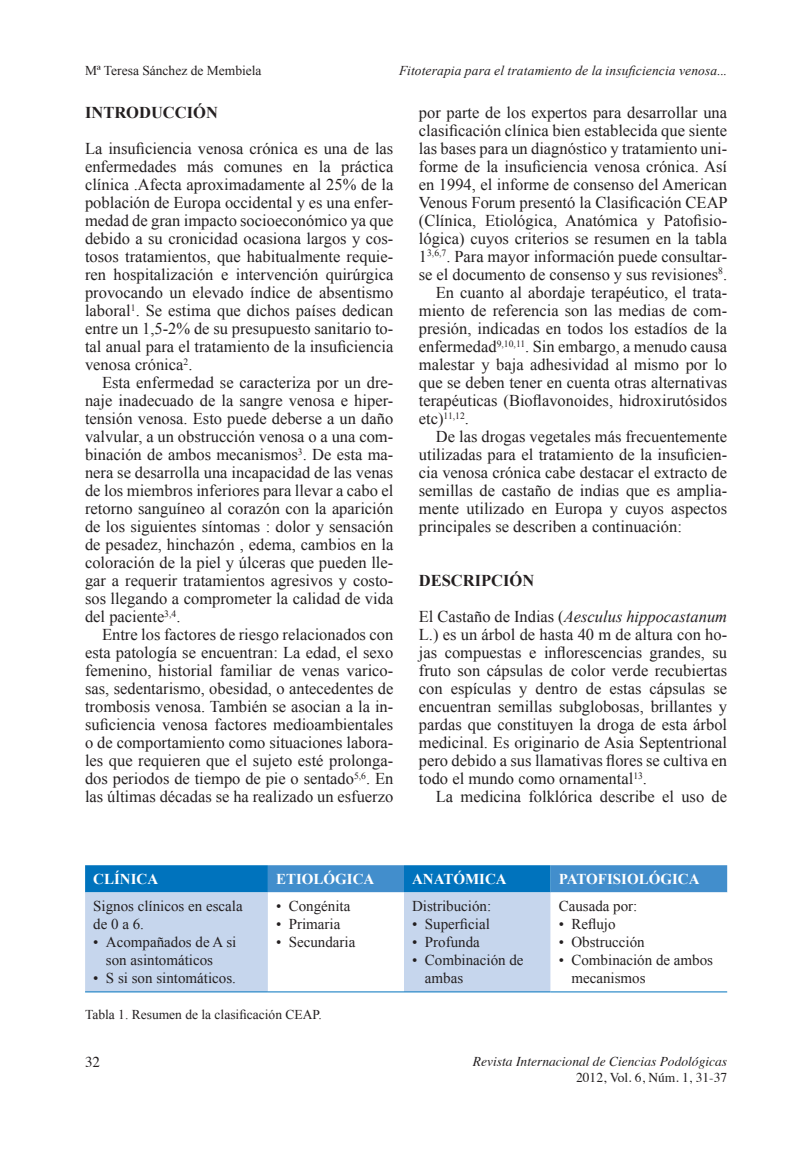
<style>
.page{position:relative;width:808px;height:1149px;background:#fff}
.page>*{position:absolute;margin:0;border:0;box-sizing:border-box;transform-origin:0 0}
.t1{font:16.5px/18px "Times New Roman";color:#231f20;text-align:justify}
.t2{font:italic 16.5px/36px "Times New Roman";color:#231f20}
.t3{font:700 16.5px "Times New Roman";color:#231f20}
.t4{font:15px/18px "Times New Roman";color:#231f20}
.t5{font:700 15px "Times New Roman";color:#fff}
.t6{font:15px "Times";color:#231f20}
.t7{font:13.5px "Times New Roman";color:#231f20}
.t8{font:italic 13.5px "Times New Roman";letter-spacing:.01em;color:#231f20}
.t9{font:italic 13.5px "Times";color:#231f20}
.t10{font:13.5px "Times";color:#231f20}
.s1{font-weight:700;font-style:normal}
.s2{font-style:normal}
</style>
<div class="page">
<svg style="left:85px;top:865px;width:642px;height:27px;background:#2281c4"></svg>
<div style="left:85px;top:892px;width:183px;height:99px;background:#c6d6ed"></div>
<svg style="left:268px;top:892px;width:459px;height:99px"></svg>
<hr style="left:85px;top:991px;width:183px;height:1px;background:#0073bd">
<hr style="left:268px;top:991px;width:136px;height:1px;background:#0073bd">
<hr style="left:404px;top:991px;width:147px;height:1px;background:#0073bd">
<hr style="left:551px;top:991px;width:176px;height:1px;background:#0073bd">
<p class="t7" style="left:85px;top:61px;width:178px">Mª Teresa Sánchez de Membiela</p>
<p class="t8" style="left:399px;top:61px;width:330px">Fitoterapia para el tratamiento de la insuficiencia venosa...</p>
<p class="t3" style="left:85px;top:101px;width:134px">INTRODUCCIÓN</p>
<p class="t1" style="left:85px;top:139px;width:310px">La insuficiencia venosa crónica es una de las enfermedades más comunes en la práctica clínica .Afecta aproximadamente al 25% de la población de Europa occidental y es una enfer&shy;medad de gran impacto socioeconómico ya que debido a su cronicidad ocasiona largos y cos&shy;tosos tratamientos, que habitualmente requie&shy;ren hospitalización e intervención quirúrgica provocando un elevado índice de absentismo laboral<sup>1</sup>. Se estima que dichos países dedican entre un 1,5-2% de su presupuesto sanitario to&shy;tal anual para el tratamiento de la insuficiencia venosa crónica<sup>2</sup>.</p>
<p class="t1" style="left:85px;top:373px;width:310px;text-indent:17px">Esta enfermedad se caracteriza por un dre&shy;naje inadecuado de la sangre venosa e hiper&shy;tensión venosa. Esto puede deberse a un daño valvular, a un obstrucción venosa o a una com&shy;binación de ambos mecanismos<sup>3</sup>. De esta ma&shy;nera se desarrolla una incapacidad de las venas de los miembros inferiores para llevar a cabo el retorno sanguíneo al corazón con la aparición de los siguientes síntomas : dolor y sensación de pesadez, hinchazón , edema, cambios en la coloración de la piel y úlceras que pueden lle&shy;gar a requerir tratamientos agresivos y costo&shy;sos llegando a comprometer la calidad de vida del paciente<sup>3,4</sup>.</p>
<p class="t1" style="left:85px;top:625px;width:310px;text-indent:17px">Entre los factores de riesgo relacionados con esta patología se encuentran: La edad, el sexo femenino, historial familiar de venas varico&shy;sas, sedentarismo, obesidad, o antecedentes de trombosis venosa. También se asocian a la in&shy;suficiencia venosa factores medioambientales o de comportamiento como situaciones labora&shy;les que requieren que el sujeto esté prolonga&shy;dos periodos de tiempo de pie o sentado<sup>5,6</sup>. En las últimas décadas se ha realizado un esfuerzo</p>
<p class="t1" style="left:419px;top:103px;width:310px">por parte de los expertos para desarrollar una</p>
<p class="t1" style="left:419px;top:121px;width:310px">clasificación clínica bien establecida que siente</p>
<p class="t1" style="left:419px;top:139px;width:310px">las bases para un diagnóstico y tratamiento uni-</p>
<p class="t1" style="left:419px;top:157px;width:310px">forme de la insuficiencia venosa crónica. Así</p>
<p class="t1" style="left:419px;top:175px;width:310px">en 1994, el informe de consenso del American</p>
<p class="t1" style="left:419px;top:193px;width:310px">Venous Forum presentó la Clasificación CEAP</p>
<p class="t1" style="left:419px;top:211px;width:310px">(Clínica, Etiológica, Anatómica y Patofisio-</p>
<p class="t1" style="left:419px;top:229px;width:310px">lógica) cuyos criterios se resumen en la tabla</p>
<p class="t1" style="left:419px;top:247px;width:310px">1<sup>3,6,7</sup>. Para mayor información puede consultar-</p>
<p class="t1" style="left:419px;top:265px;width:310px">se el documento de consenso y sus revisiones<sup>8</sup>.</p>
<p class="t1" style="left:436px;top:283px;width:293px">En cuanto al abordaje terapéutico, el trata-</p>
<p class="t1" style="left:419px;top:301px;width:310px">miento de referencia son las medias de com-</p>
<p class="t1" style="left:419px;top:319px;width:310px">presión, indicadas en todos los estadíos de la</p>
<p class="t1" style="left:419px;top:337px;width:310px">enfermedad<sup>9,10,11</sup>. Sin embargo, a menudo causa</p>
<p class="t1" style="left:419px;top:355px;width:310px">malestar y baja adhesividad al mismo por lo</p>
<p class="t1" style="left:419px;top:373px;width:310px">que se deben tener en cuenta otras alternativas</p>
<p class="t1" style="left:419px;top:391px;width:310px">terapéuticas (Bioflavonoides, hidroxirutósidos</p>
<p class="t1" style="left:419px;top:409px;width:52px">etc)<sup>11,12</sup>.</p>
<p class="t1" style="left:436px;top:427px;width:293px">De las drogas vegetales más frecuentemente</p>
<p class="t1" style="left:419px;top:445px;width:310px">utilizadas para el tratamiento de la insuficien-</p>
<p class="t1" style="left:419px;top:463px;width:310px">cia venosa crónica cabe destacar el extracto de</p>
<p class="t1" style="left:419px;top:481px;width:310px">semillas de castaño de indias que es amplia-</p>
<p class="t1" style="left:419px;top:499px;width:310px">mente utilizado en Europa y cuyos aspectos</p>
<p class="t1" style="left:419px;top:517px;width:265px">principales se describen a continuación:</p>
<p class="t2" style="left:419px;top:562px;width:310px"><span class="s1">DESCRIPCIÓN<br></span><span class="s2">El Castaño de Indias (</span>Aesculus hippocastanum</p>
<p class="t1" style="left:419px;top:625px;width:310px">L.) es un árbol de hasta 40 m de altura con ho&shy;jas compuestas e inflorescencias grandes, su fruto son cápsulas de color verde recubiertas con espículas y dentro de estas cápsulas se encuentran semillas subglobosas, brillantes y pardas que constituyen la droga de esta árbol medicinal. Es originario de Asia Septentrional pero debido a sus llamativas flores se cultiva en todo el mundo como ornamental<sup>13</sup>.</p>
<p class="t1" style="left:436px;top:787px;width:293px">La medicina folklórica describe el uso de</p>
<p class="t5" style="left:93px;top:868px;width:66px">CLÍNICA</p>
<p class="t5" style="left:276px;top:868px;width:100px">ETIOLÓGICA</p>
<p class="t5" style="left:412px;top:868px;width:96px">ANATÓMICA</p>
<p class="t5" style="left:559px;top:868px;width:142px">PATOFISIOLÓGICA</p>
<p class="t4" style="left:93px;top:896px;width:151px">Signos clínicos en escala de 0 a 6.</p>
<p class="t4" style="left:106px;top:932px;width:132px;text-indent:-13px">• Acompañados de A si son asintomáticos</p>
<p class="t4" style="left:93px;top:968px;width:144px">• S si son sintomáticos.</p>
<p class="t4" style="left:276px;top:896px;width:76px">• Congénita</p>
<p class="t4" style="left:276px;top:914px;width:66px">• Primaria</p>
<p class="t4" style="left:276px;top:932px;width:81px">• Secundaria</p>
<p class="t4" style="left:412px;top:896px;width:81px">Distribución:</p>
<p class="t4" style="left:412px;top:914px;width:79px">• Superficial</p>
<p class="t4" style="left:412px;top:932px;width:69px">• Profunda</p>
<p class="t4" style="left:425px;top:950px;width:100px;text-indent:-13px">• Combinación de ambas</p>
<p class="t4" style="left:559px;top:896px;width:80px">Causada por:</p>
<p class="t4" style="left:559px;top:914px;width:58px">• Reflujo</p>
<p class="t4" style="left:559px;top:932px;width:88px">• Obstrucción</p>
<p class="t4" style="left:571px;top:950px;width:143px;text-indent:-13px">• Combinación de ambos mecanismos</p>
<p class="t7" style="left:85px;top:1004px;width:238px">Tabla 1. Resumen de la clasificación CEAP.</p>
<p class="t6" style="left:85px;top:1047px;width:16px">32</p>
<p class="t9" style="left:473px;top:1048px;width:256px">Revista Internacional de Ciencias Podológicas</p>
<p class="t10" style="left:576px;top:1064px;width:153px">2012, Vol. 6, Núm. 1, 31-37</p>
</div>
